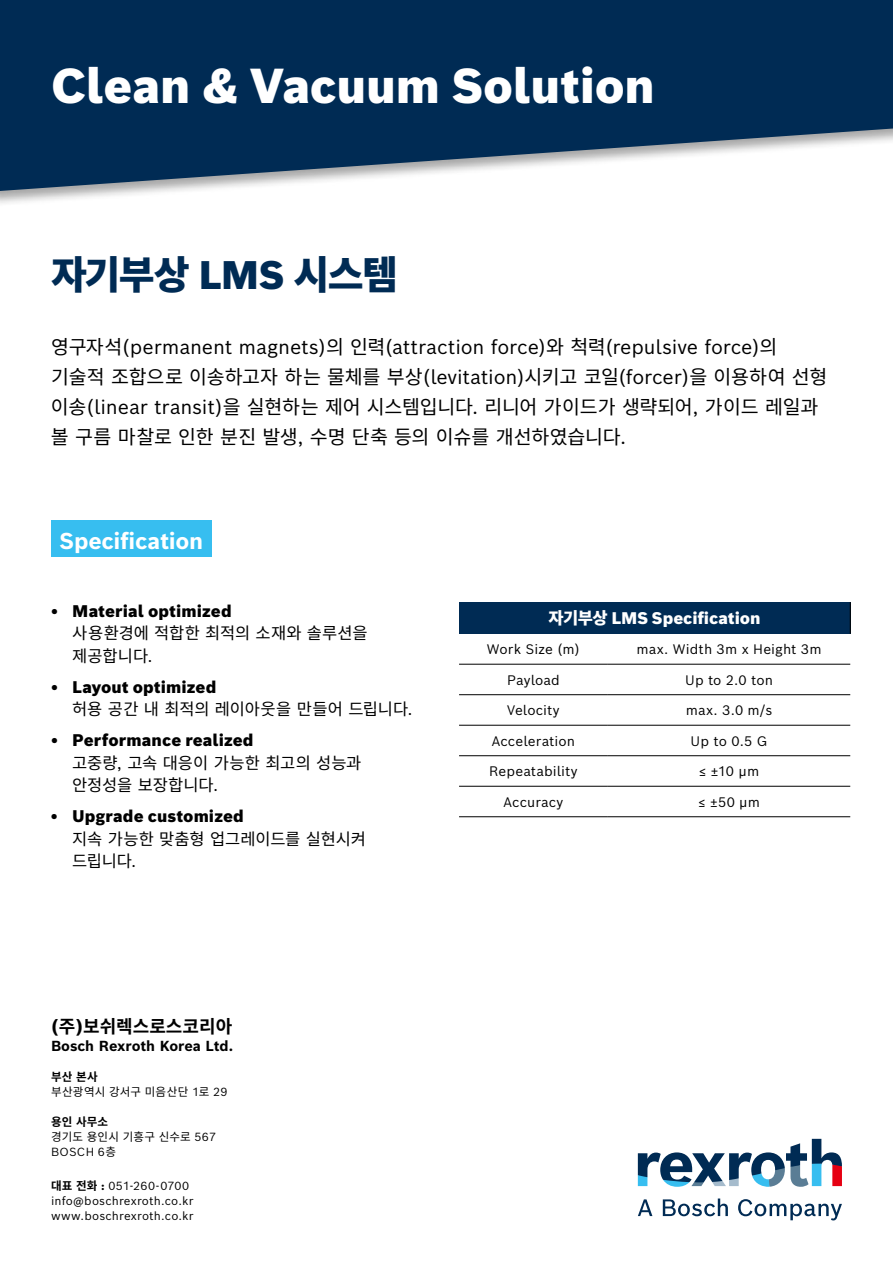
<style>
.page{position:relative;width:893px;height:1263px;background:#fff}
.page>*{position:absolute;margin:0;border:0;box-sizing:border-box;transform-origin:0 0}
.t1{font:900 48px "Bosch Sans";letter-spacing:-.005em;color:#fff}
.t2{font:900 39px "Noto Sans CJ Kkr";letter-spacing:-.04em;color:#002b54}
.t3{font:700 22.5px "Bosch Sans";letter-spacing:-.01em;color:#fff}
.t4{font:19.5px/30px "Noto Sans CJ Kkr";letter-spacing:-.01em;color:#000}
.t5{font:19.5px "Bosch Sans";letter-spacing:-.005em;color:#000}
.t6{font:700 18px "Noto Sans CJ Kkr";color:#000}
.t7{font:16.5px/22.5px "Noto Sans CJ Kkr";letter-spacing:-.005em;color:#000}
.t8{font:900 16.5px "Bosch Sans";letter-spacing:.005em;color:#000}
.t9{font:900 16.5px "Bosch Sans";letter-spacing:-.005em;color:#fff}
.t10{font:700 14.25px "Bosch Sans";letter-spacing:-.005em;color:#000}
.t11{font:13.5px "Bosch Sans";letter-spacing:.01em;color:#000}
.t12{font:11.55px/15px "Bosch Sans";letter-spacing:.015em;color:#000}
.t13{font:11.55px/15px "Noto Sans CJ Kkr";letter-spacing:.01em;color:#000}
.s1{font-family:"Bosch Sans"}
.s2{font-family:"Noto Sans CJ Kkr"}
.s3{font-weight:700}
.s4{font-family:"Noto Sans CJ Kkr";font-weight:700}
</style>
<div class="page">
<div style="left:459px;top:602px;width:391px;height:32px;background:#002b54"></div>
<hr style="left:850px;top:602px;width:1px;height:32px;background:#000">
<hr style="left:459px;top:664px;width:149px;height:1px;background:#000">
<hr style="left:608px;top:664px;width:242px;height:1px;background:#000">
<hr style="left:459px;top:694px;width:149px;height:1px;background:#000">
<hr style="left:608px;top:694px;width:242px;height:1px;background:#000">
<hr style="left:608px;top:755px;width:242px;height:1px;background:#000">
<hr style="left:459px;top:725px;width:149px;height:1px;background:#000">
<hr style="left:608px;top:725px;width:242px;height:1px;background:#000">
<hr style="left:459px;top:755px;width:149px;height:1px;background:#000">
<hr style="left:459px;top:786px;width:149px;height:1px;background:#000">
<hr style="left:608px;top:786px;width:242px;height:1px;background:#000">
<hr style="left:459px;top:816px;width:149px;height:1px;background:#000">
<hr style="left:608px;top:816px;width:242px;height:1px;background:#000">
<div style="left:51px;top:520px;width:161px;height:37px;background:#37bef0"></div>
<svg style="left:638px;top:1199px;width:14px;height:17px"></svg>
<svg style="left:663px;top:1198px;width:65px;height:18px"></svg>
<svg style="left:738px;top:1199px;width:104px;height:21px"></svg>
<svg style="left:638px;top:1139px;width:204px;height:48px"></svg>
<div style="left:0;top:0;width:893px;height:207px;background:#000;opacity:.35"></div>
<svg style="left:0;top:0;width:893px;height:191px;background:#264a6c"></svg>
<h1 class="t1" style="left:51px;top:54px;width:605px">Clean &amp; Vacuum Solution</h1>
<h2 class="t2" style="left:51px;top:253px;width:349px">자기부상 <span class="s1">LMS</span> 시스템</h2>
<p class="t5" style="left:51px;top:334px;width:728px"><span class="s2">영구자석</span>(permanent magnets)<span class="s2">의 인력</span>(attraction force)<span class="s2">와 척력</span>(repulsive force)<span class="s2">의</span></p>
<p class="t4" style="left:51px;top:362px;width:778px">기술적 조합으로 이송하고자 하는 물체를 부상<span class="s1">(levitation)</span>시키고 코일<span class="s1">(forcer)</span>을 이용하여 선형 이송<span class="s1">(linear transit)</span>을 실현하는 제어 시스템입니다<span class="s1">.</span> 리니어 가이드가 생략되어<span class="s1">,</span> 가이드 레일과 볼 구름 마찰로 인한 분진 발생<span class="s1">,</span> 수명 단축 등의 이슈를 개선하였습니다<span class="s1">.</span></p>
<p class="t3" style="left:60px;top:526px;width:145px">Specification</p>
<p class="t8" style="left:51px;top:600px;width:182px">• Material optimized</p>
<p class="t7" style="left:72px;top:622px;width:297px">사용환경에 적합한 최적의 소재와 솔루션을 제공합니다<span class="s1">.</span></p>
<p class="t8" style="left:51px;top:676px;width:167px">• Layout optimized</p>
<p class="t7" style="left:72px;top:698px;width:342px">허용 공간 내 최적의 레이아웃을 만들어 드립니다<span class="s1">.</span></p>
<p class="t8" style="left:51px;top:729px;width:204px">• Performance realized</p>
<p class="t7" style="left:72px;top:752px;width:291px">고중량<span class="s1">,</span> 고속 대응이 가능한 최고의 성능과 안정성을 보장합니다<span class="s1">.</span></p>
<p class="t8" style="left:51px;top:805px;width:194px">• Upgrade customized</p>
<p class="t7" style="left:72px;top:828px;width:295px">지속 가능한 맞춤형 업그레이드를 실현시켜 드립니다<span class="s1">.</span></p>
<p class="t6" style="left:51px;top:1016px;width:183px"><span class="s1">(</span>주<span class="s1">)</span>보쉬렉스로스코리아</p>
<p class="t10" style="left:51px;top:1036px;width:184px">Bosch Rexroth Korea Ltd.</p>
<p class="t13" style="left:51px;top:1069px;width:178px"><span class="s3">부산 본사<br></span>부산광역시 강서구 미음산단 <span class="s1">1</span>로 <span class="s1">29</span></p>
<p class="t13" style="left:51px;top:1114px;width:167px"><span class="s3">용인 사무소<br></span>경기도 용인시 기흥구 신수로 <span class="s1">567</span></p>
<p class="t12" style="left:51px;top:1143px;width:66px">BOSCH 6<span class="s2">층</span></p>
<p class="t12" style="left:51px;top:1178px;width:144px"><span class="s4">대표 전화</span> <span class="s3">:</span> 051-260-0700 info@boschrexroth.co.kr www.boschrexroth.co.kr</p>
<p class="t9" style="left:549px;top:607px;width:213px"><span class="s2">자기부상</span> LMS Specification</p>
<p class="t11" style="left:487px;top:640px;width:95px">Work Size (m)</p>
<p class="t11" style="left:636px;top:640px;width:187px">max. Width 3m x Height 3m</p>
<p class="t11" style="left:507px;top:670px;width:54px">Payload</p>
<p class="t11" style="left:685px;top:670px;width:89px">Up to 2.0 ton</p>
<p class="t11" style="left:507px;top:701px;width:54px">Velocity</p>
<p class="t11" style="left:686px;top:701px;width:88px">max. 3.0 m/s</p>
<p class="t11" style="left:492px;top:731px;width:85px">Acceleration</p>
<p class="t11" style="left:691px;top:731px;width:78px">Up to 0.5 G</p>
<p class="t11" style="left:489px;top:762px;width:90px">Repeatability</p>
<p class="t11" style="left:699px;top:762px;width:62px">≤ ±10 µm</p>
<p class="t11" style="left:503px;top:793px;width:61px">Accuracy</p>
<p class="t11" style="left:698px;top:793px;width:63px">≤ ±50 µm</p>
</div>
